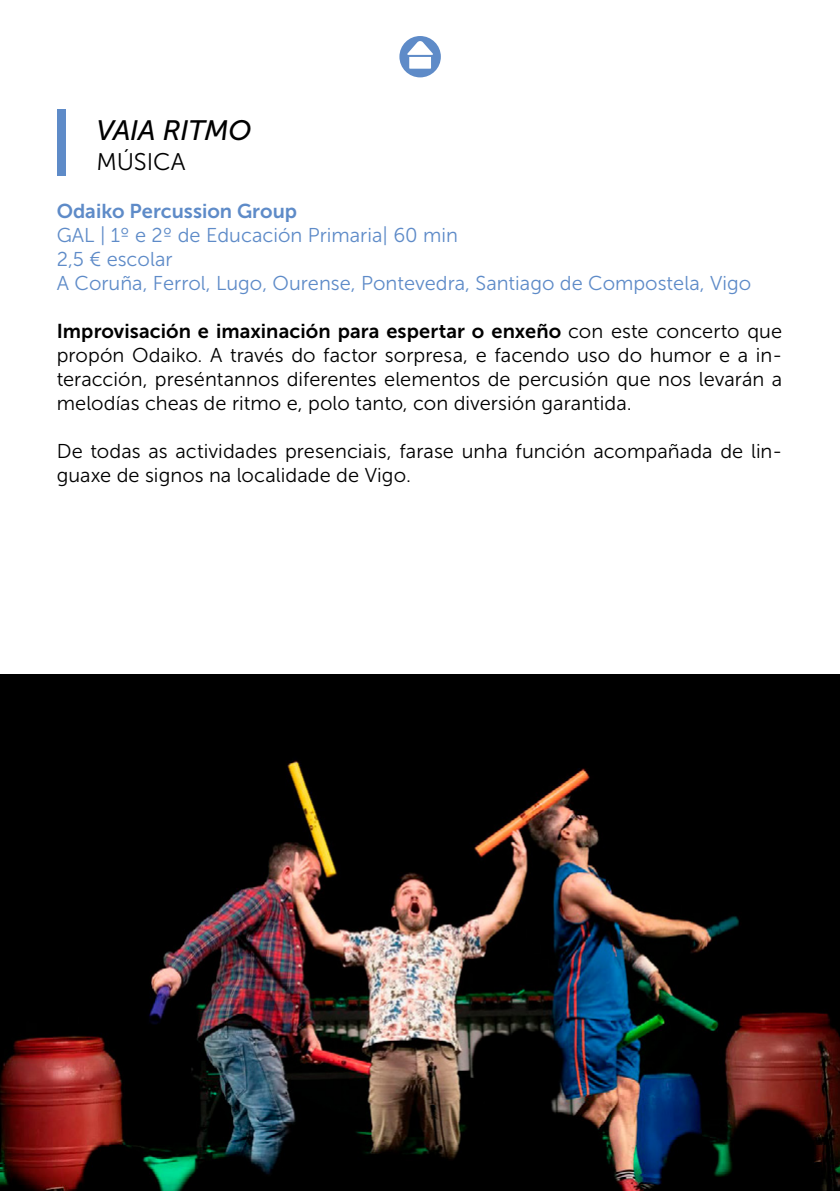
<style>
.page{position:relative;width:840px;height:1191px;background:#fff}
.page>*{position:absolute;margin:0;border:0;box-sizing:border-box;transform-origin:0 0}
.t1{font:italic 28px "Museo Sans 500";letter-spacing:-.01em;color:#000}
.t2{font:24px "Museo Sans 300";letter-spacing:-.005em;color:#000}
.t3{font:20px/24px "Museo Sans 300";letter-spacing:.005em;color:#000;text-align:justify}
.t4{font:20px/24px "Museo Sans 300";color:#5e8bc8}
.t5{font:20px "Museo Sans 700";letter-spacing:.005em;color:#000}
.t6{font:20px "Museo Sans 700";color:#5e8bc8}
.s1{font-family:"Museo Sans 300"}
</style>
<div class="page">
<svg style="left:399px;top:36px;width:41px;height:41px"></svg>
<img style="left:0;top:675px;width:839px;height:516px">
<div style="left:57px;top:109px;width:8px;height:66px;background:#5e8bc8"></div>
<h1 class="t1" style="left:96px;top:115px;width:156px">VAIA RITMO</h1>
<p class="t2" style="left:96px;top:149px;width:91px">MÚSICA</p>
<p class="t6" style="left:57px;top:200px;width:242px">Odaiko Percussion Group</p>
<p class="t4" style="left:57px;top:223px;width:695px">GAL | 1º e 2º de Educación Primaria| 60 min<br>2,5 € escolar<br>A Coruña, Ferrol, Lugo, Ourense, Pontevedra, Santiago de Compostela, Vigo</p>
<p class="t5" style="left:57px;top:320px;width:726px">Improvisación e imaxinación para espertar o enxeño <span class="s1">con este concerto que</span></p>
<p class="t3" style="left:57px;top:343px;width:726px">propón Odaiko. A través do factor sorpresa, e facendo uso do humor e a in&shy;teracción, preséntannos diferentes elementos de percusión que nos levarán a melodías cheas de ritmo e, polo tanto, con diversión garantida.</p>
<p class="t3" style="left:57px;top:439px;width:726px">De todas as actividades presenciais, farase unha función acompañada de lin&shy;guaxe de signos na localidade de Vigo.</p>
</div>
